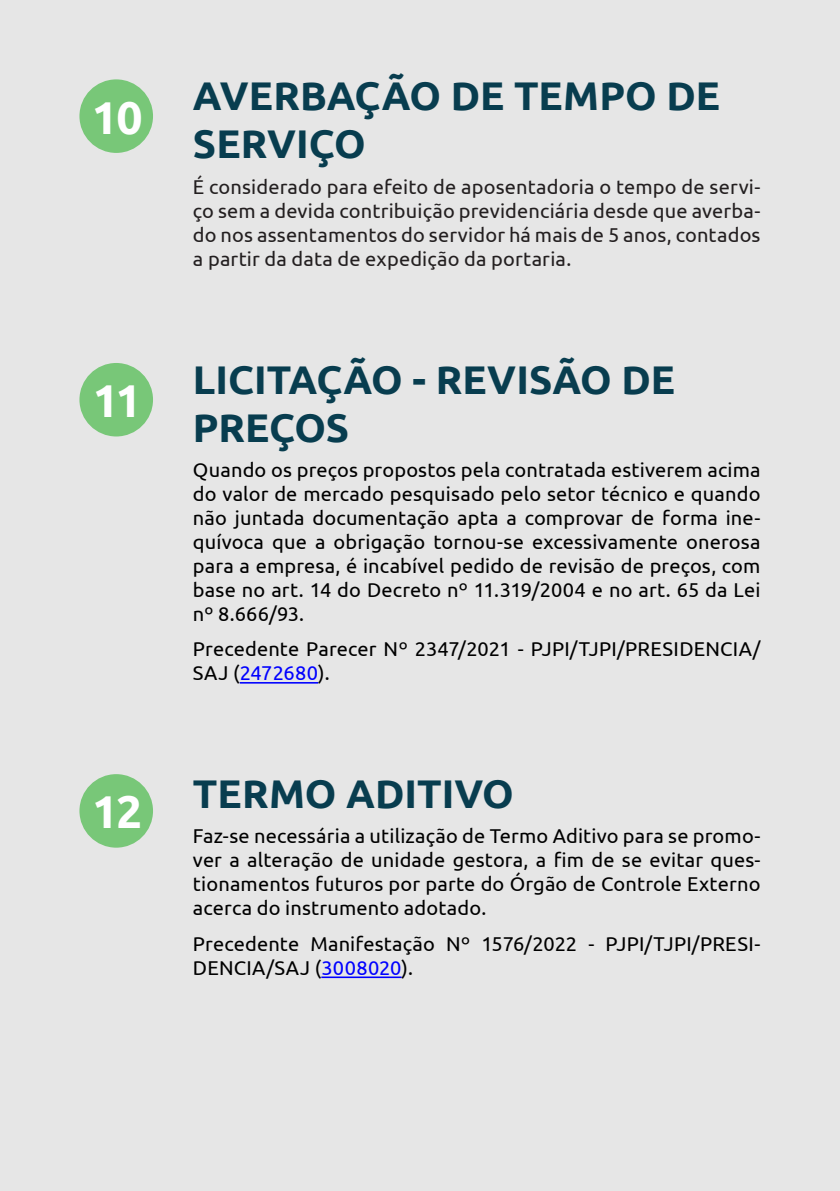
<style>
.page{position:relative;width:840px;height:1191px;background:#fff}
.page>*{position:absolute;margin:0;border:0;box-sizing:border-box;transform-origin:0 0}
.t1{font:700 46px "Ubuntu";color:#fff}
.estiloTitulo{font:700 40px/48px "Ubuntu";color:#083d4f}
.txtParagrao{font:20px/24px "Ubuntu";letter-spacing:.005em;color:#000;text-align:justify}
.txtParagrao-2{font:20px/24px "Ubuntu";letter-spacing:.01em;color:#231f20;text-align:justify}
.s1{color:#00f}
</style>
<div class="page">
<div style="left:0;top:0;width:839px;height:1191px;background:#e6e6e6"></div>
<hr style="left:839px;top:0;width:1px;height:1191px;background:#e6e6e6">
<hr style="left:239px;top:682px;width:79px;height:1px;background:#00f">
<hr style="left:321px;top:976px;width:80px;height:2px;background:#00f">
<div style="left:79px;top:79px;width:74px;height:74px;background:#78c778;border-radius:50%"></div>
<div style="left:79px;top:363px;width:74px;height:73px;background:#78c778;border-radius:50%"></div>
<div style="left:79px;top:774px;width:74px;height:73px;background:#78c778;border-radius:50%"></div>
<p class="t1" style="left:92px;top:89px;width:52px">10</p>
<p class="t1" style="left:93px;top:373px;width:50px">11</p>
<p class="t1" style="left:92px;top:784px;width:52px">12</p>
<p class="estiloTitulo" style="left:193px;top:72px;width:528px">AVERBAÇÃO DE TEMPO DE<br>SERVIÇO</p>
<p class="txtParagrao-2" style="left:193px;top:174px;width:568px">É considerado para efeito de aposentadoria o tempo de servi&shy;ço sem a devida contribuição previdenciária desde que averba&shy;do nos assentamentos do servidor há mais de 5 anos, contados a partir da data de expedição da portaria.</p>
<p class="estiloTitulo" style="left:193px;top:355px;width:483px">LICITAÇÃO - REVISÃO DE<br>PREÇOS</p>
<p class="txtParagrao" style="left:193px;top:457px;width:568px">Quando os preços propostos pela contratada estiverem acima do valor de mercado pesquisado pelo setor técnico e quando não juntada documentação apta a comprovar de forma ine&shy;quívoca que a obrigação tornou-se excessivamente onerosa para a empresa, é incabível pedido de revisão de preços, com base no art. 14 do Decreto nº 11.319/2004 e no art. 65 da Lei nº 8.666/93.</p>
<p class="txtParagrao" style="left:193px;top:636px;width:568px">Precedente Parecer Nº 2347/2021 - PJPI/TJPI/PRESIDENCIA/<br>SAJ (<span class="s1">2472680</span>).</p>
<p class="estiloTitulo" style="left:193px;top:769px;width:322px">TERMO ADITIVO</p>
<p class="txtParagrao" style="left:193px;top:823px;width:568px">Faz-se necessária a utilização de Termo Aditivo para se promo&shy;ver a alteração de unidade gestora, a fim de se evitar ques&shy;tionamentos futuros por parte do Órgão de Controle Externo acerca do instrumento adotado.</p>
<p class="txtParagrao" style="left:193px;top:931px;width:568px">Precedente Manifestação Nº 1576/2022 - PJPI/TJPI/PRESI-<br>DENCIA/SAJ (<span class="s1">3008020</span>).</p>
</div>
